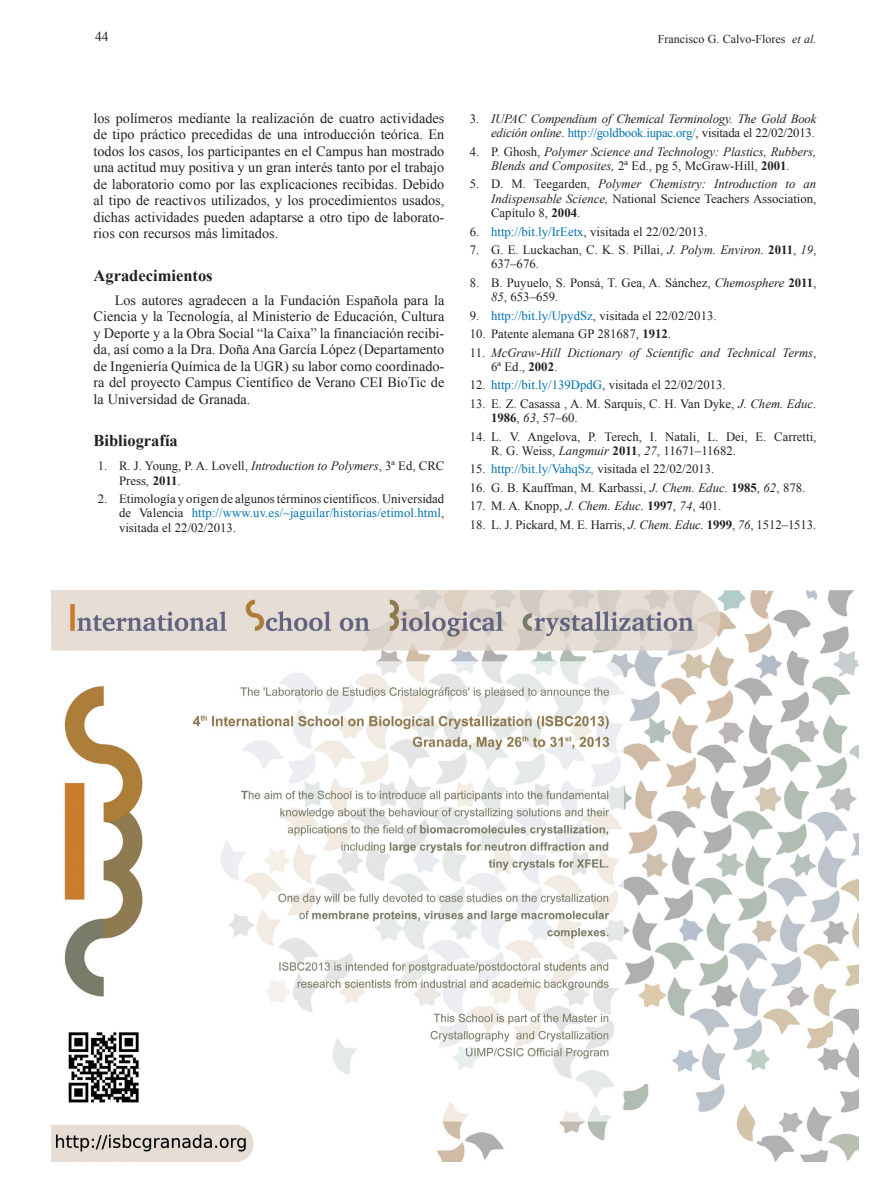
<style>
.page{position:relative;width:893px;height:1191px;background:#fff}
.page>*{position:absolute;margin:0;border:0;box-sizing:border-box;transform-origin:0 0}
.t1{font:700 16.5px "Times New Roman";color:#231f20}
.t2{font:14.25px/16.5px "Times New Roman";color:#231f20;text-align:justify}
.t3{font:13.5px "Times New Roman";color:#231f20}
.t4{font:12.75px/14.2px "Times New Roman";color:#231f20}
.t5{font:italic 12.75px/14.2px "Times New Roman";color:#231f20;text-align:right}
.t6{font:12px "Times New Roman";color:#231f20}
.s1{font-style:italic}
.s2{font-weight:700}
.s3{color:#0073ae}
.s4{font-style:normal}
.s5{font-style:normal;color:#0073ae}
.s6{font-weight:700;font-style:normal}
</style>
<div class="page">
<img style="left:51px;top:591px;width:808px;height:570px">
<p class="t3" style="left:95px;top:32px;width:15px">44</p>
<p class="t6" style="left:658px;top:34px;width:160px">Francisco G. Calvo-Flores <span class="s1">et al.</span></p>
<p class="t2" style="left:94px;top:111px;width:352px">los polímeros mediante la realización de cuatro actividades de tipo práctico precedidas de una introducción teórica. En todos los casos, los participantes en el Campus han mostrado una actitud muy positiva y un gran interés tanto por el trabajo de laboratorio como por las explicaciones recibidas. Debido al tipo de reactivos utilizados, y los procedimientos usados, dichas actividades pueden adaptarse a otro tipo de laborato&shy;rios con recursos más limitados.</p>
<p class="t1" style="left:94px;top:269px;width:121px">Agradecimientos</p>
<p class="t2" style="left:94px;top:293px;width:352px;text-indent:21px">Los autores agradecen a la Fundación Española para la Ciencia y la Tecnología, al Ministerio de Educación, Cultura y Deporte y a la Obra Social “la Caixa” la financiación recibi&shy;da, así como a la Dra. Doña Ana García López (Departamento de Ingeniería Química de la UGR) su labor como coordinado&shy;ra del proyecto Campus Científico de Verano CEI BioTic de la Universidad de Granada.</p>
<p class="t1" style="left:94px;top:434px;width:86px">Bibliografía</p>
<p class="t4" style="left:119px;top:460px;width:327px;text-indent:-21px">1. R. J. Young, P. A. Lovell, <span class="s1">Introduction to Polymers</span>, 3ª Ed, CRC<br>Press, <span class="s2">2011</span>.</p>
<p class="t4" style="left:119px;top:493px;width:327px;text-align:justify;text-indent:-21px">2. Etimología y origen de algunos términos científicos. Universidad de Valencia <span class="s3">http://www.uv.es/~jaguilar/historias/etimol.html</span>, visitada el 22/02/2013.</p>
<p class="t5" style="left:470px;top:113px;width:348px"><span class="s4">3.</span> IUPAC Compendium of Chemical Terminology. The Gold Book edición online<span class="s4">.</span> <span class="s5">http://goldbook.iupac.org/</span><span class="s4">, visitada el 22/02/2013.</span></p>
<p class="t5" style="left:470px;top:145px;width:348px;text-align:center"><span class="s4">4. P. Ghosh,</span> Polymer Science and Technology: Plastics, Rubbers,<br>Blends and Composites, <span class="s4">2ª Ed., pg 5, McGraw-Hill,</span> <span class="s6">2001</span><span class="s4">.</span></p>
<p class="t4" style="left:491px;top:178px;width:327px;text-align:justify;text-indent:-21px">5. D. M. Teegarden, <span class="s1">Polymer Chemistry: Introduction to an Indispensable Science,</span> National Science Teachers Association, Capítulo 8, <span class="s2">2004</span>.</p>
<p class="t4" style="left:470px;top:225px;width:239px">6. <span class="s3">http://bit.ly/IrEetx</span>, visitada el 22/02/2013.</p>
<p class="t4" style="left:491px;top:244px;width:327px;text-indent:-21px">7. G. E. Luckachan, C. K. S. Pillai, <span class="s1">J. Polym. Environ.</span> <span class="s2">2011</span>, <span class="s1">19</span>,<br>637–676.</p>
<p class="t4" style="left:491px;top:277px;width:327px;text-indent:-21px">8. B. Puyuelo, S. Ponsá, T. Gea, A. Sánchez, <span class="s1">Chemosphere</span> <span class="s2">2011</span>,<br><span class="s1">85</span>, 653–659.</p>
<p class="t4" style="left:470px;top:309px;width:248px">9. <span class="s3">http://bit.ly/UpydSz</span>, visitada el 22/02/2013.</p>
<p class="t4" style="left:470px;top:328px;width:203px">10. Patente alemana GP 281687, <span class="s2">1912</span>.</p>
<p class="t5" style="left:491px;top:346px;width:327px;text-align:left;text-indent:-21px"><span class="s4">11.</span> McGraw-Hill Dictionary of Scientific and Technical Terms<span class="s4">,<br>6ª Ed.,</span> <span class="s6">2002</span><span class="s4">.</span></p>
<p class="t4" style="left:470px;top:379px;width:257px">12. <span class="s3">http://bit.ly/139DpdG</span>, visitada el 22/02/2013.</p>
<p class="t4" style="left:491px;top:398px;width:327px;text-indent:-21px">13. E. Z. Casassa , A. M. Sarquis, C. H. Van Dyke, <span class="s1">J. Chem. Educ</span>.<br><span class="s2">1986</span>, <span class="s1">63</span>, 57–60.</p>
<p class="t4" style="left:491px;top:430px;width:327px;text-indent:-21px">14. L. V. Angelova, P. Terech, I. Natali, L. Dei, E. Carretti,<br>R. G. Weiss, <span class="s1">Langmuir</span> <span class="s2">2011</span>, <span class="s1">27</span>, 11671–11682.</p>
<p class="t4" style="left:470px;top:463px;width:246px">15. <span class="s3">http://bit.ly/VahqSz,</span> visitada el 22/02/2013.</p>
<p class="t4" style="left:470px;top:482px;width:337px">16. G. B. Kauffman, M. Karbassi, <span class="s1">J. Chem. Educ.</span> <span class="s2">1985</span>, <span class="s1">62</span>, 878.</p>
<p class="t4" style="left:470px;top:500px;width:253px">17. M. A. Knopp, <span class="s1">J. Chem. Educ.</span> <span class="s2">1997</span>, <span class="s1">74</span>, 401.</p>
<p class="t4" style="left:470px;top:519px;width:348px">18. L. J. Pickard, M. E. Harris, <span class="s1">J. Chem. Educ.</span> <span class="s2">1999</span>, <span class="s1">76</span>, 1512–1513.</p>
</div>
